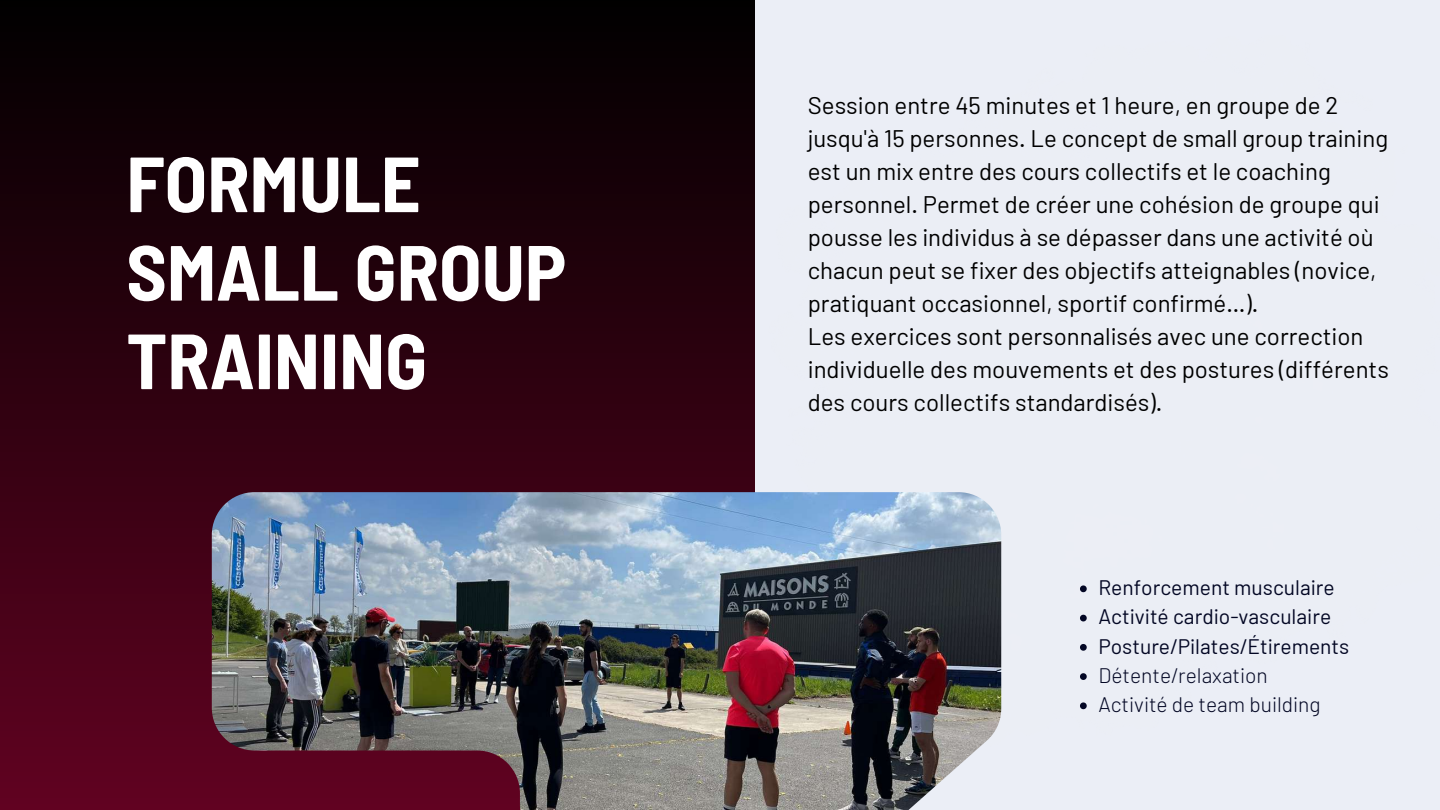
<style>
.page{position:relative;width:1440px;height:810px;background:#ebeef6}
.page>*{position:absolute;margin:0;border:0;box-sizing:border-box;transform-origin:0 0}
.t1{font:700 semi-condensed 78px/88.5px "Barlow";color:#fff}
.t2{font:24px/33px "Barlow";color:#000}
.t3{font:21px/29.2px "Barlow";color:#030724}
.t4{font:300 21px/29.2px "Barlow";color:#030724}
</style>
<div class="page">
<div style="left:0;top:0;width:754px;height:810px;background:linear-gradient(to bottom,#010000,#610221)"></div>
<img style="left:212px;top:492px;width:789px;height:318px">
<svg style="left:1080px;top:585px;width:7px;height:7px"></svg>
<svg style="left:1080px;top:615px;width:7px;height:6px"></svg>
<svg style="left:1080px;top:644px;width:7px;height:7px"></svg>
<svg style="left:1080px;top:673px;width:7px;height:7px"></svg>
<svg style="left:1080px;top:702px;width:7px;height:7px"></svg>
<h1 class="t1" style="left:126px;top:137px;width:441px">FORMULE<br>SMALL GROUP<br>TRAINING</h1>
<p class="t2" style="left:808px;top:88px;width:583px">Session entre 45 minutes et 1 heure, en groupe de 2 jusqu'à 15 personnes. Le concept de small group training est un mix entre des cours collectifs et le coaching personnel. Permet de créer une cohésion de groupe qui pousse les individus à se dépasser dans une activité où chacun peut se fixer des objectifs atteignables (novice, pratiquant occasionnel, sportif confirmé…).<br>Les exercices sont personnalisés avec une correction individuelle des mouvements et des postures (différents des cours collectifs standardisés).</p>
<p class="t3" style="left:1098px;top:572px;width:252px">Renforcement musculaire<br>Activité cardio-vasculaire<br>Posture/Pilates/Étirements</p>
<p class="t4" style="left:1098px;top:660px;width:224px">Détente/relaxation<br>Activité de team building</p>
</div>
